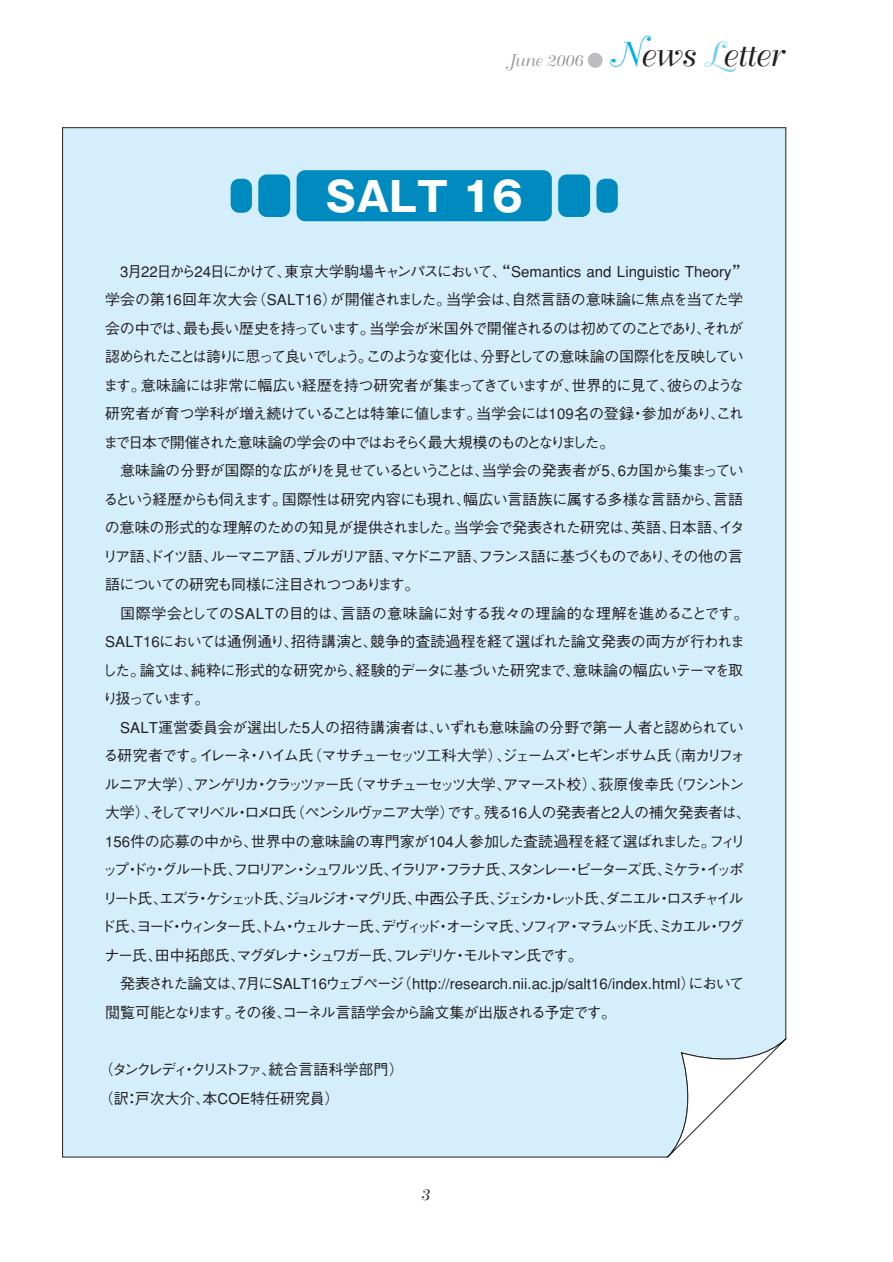
<style>
.page{position:relative;width:893px;height:1262px;background:#fff}
.page>*{position:absolute;margin:0;border:0;box-sizing:border-box;transform-origin:0 0}
.t1{font:700 40.5px "Gothic MB101";color:#fff}
.t2{font:16.8px "Bellevue";color:#939598}
.t3{font:16.5px "Bellevue";color:#231f20}
.t4{font:500 15px/28.5px "Gothic BBB";letter-spacing:-.07em;color:#231f20}
.t5{font:500 15px/28.5px "Gothic BBB";letter-spacing:-.11em;color:#231f20}
.t6{font:500 15px/28.5px "Gothic BBB";color:#231f20}
.t7{font:500 15px/28.5px "Gothic BBB";letter-spacing:-.035em;color:#231f20}
.s1{font-size:34.2px;color:#00aeef}
.s2{font-size:34.2px;color:#231f20}
.s3{font-size:34.2px;color:#6bcff6}
</style>
<div class="page">
<div style="left:587px;top:53px;width:15px;height:15px;background:#bcbdc0;border-radius:50%"></div>
<div style="left:62px;top:127px;width:724px;height:1030px;background:#d4effb"></div>
<svg style="left:667px;top:1038px;width:119px;height:120px"></svg>
<div style="left:296px;top:170px;width:256px;height:51px;background:#008bc0;border-radius:9px"></div>
<div style="left:258px;top:174px;width:32px;height:43px;background:#008bc0;border-radius:9px"></div>
<div style="left:231px;top:179px;width:21px;height:34px;background:#008bc0;border-radius:9px"></div>
<div style="left:558px;top:174px;width:32px;height:43px;background:#008bc0;border-radius:9px"></div>
<div style="left:596px;top:179px;width:21px;height:34px;background:#008bc0;border-radius:9px"></div>
<p class="t2" style="left:509px;top:54px;width:273px">June 2006 <span class="s1">N</span><span class="s2">ews</span> <span class="s3">L</span><span class="s2">etter</span></p>
<h1 class="t1" style="left:325px;top:181px;width:199px">SALT 16</h1>
<p class="t4" style="left:103px;top:259px;width:645px;text-indent:17px">3月22日から24日にかけて、東京大学駒場キャンパスにおいて、“Semantics and Linguistic Theory”学会の第16回年次大会（SALT16）が開催されました。当学会は、自然言語の意味論に焦点を当てた学会の中では、最も長い歴史を持っています。当学会が米国外で開催されるのは初めてのことであり、それが認められたことは誇りに思って良いでしょう。このような変化は、分野としての意味論の国際化を反映しています。意味論には非常に幅広い経歴を持つ研究者が集まってきていますが、世界的に見て、彼らのような研究者が育つ学科が増え続けていることは特筆に値します。当学会には109名の登録・参加があり、これまで日本で開催された意味論の学会の中ではおそらく最大規模のものとなりました。</p>
<p class="t4" style="left:103px;top:458px;width:643px;text-align:justify;text-indent:17px">意味論の分野が国際的な広がりを見せているということは、当学会の発表者が5、6カ国から集まっているという経歴からも伺えます。国際性は研究内容にも現れ、幅広い言語族に属する多様な言語から、言語の意味の形式的な理解のための知見が提供されました。当学会で発表された研究は、英語、日本語、イタリア語、ドイツ語、ルーマニア語、ブルガリア語、マケドニア語、フランス語に基づくものであり、その他の言語についての研究も同様に注目されつつあります。</p>
<p class="t7" style="left:102px;top:601px;width:647px;text-indent:18px">国際学会としてのSALTの目的は、言語の意味論に対する我々の理論的な理解を進めることです。SALT16においては通例通り、招待講演と、競争的査読過程を経て選ばれた論文発表の両方が行われました。論文は、純粋に形式的な研究から、経験的データに基づいた研究まで、意味論の幅広いテーマを取り扱っています。</p>
<p class="t5" style="left:101px;top:715px;width:650px;text-indent:19px">SALT運営委員会が選出した5人の招待講演者は、いずれも意味論の分野で第一人者と認められている研究者です。イレーネ・ハイム氏（マサチューセッツ工科大学）、ジェームズ・ヒギンボサム氏（南カリフォルニア大学）、アンゲリカ・クラッツァー氏（マサチューセッツ大学、アマースト校）、荻原俊幸氏（ワシントン大学）、そしてマリベル・ロメロ氏（ペンシルヴァニア大学）です。残る16人の発表者と2人の補欠発表者は、156件の応募の中から、世界中の意味論の専門家が104人参加した査読過程を経て選ばれました。フィリップ・ドゥ・グルート氏、フロリアン・シュワルツ氏、イラリア・フラナ氏、スタンレー・ピーターズ氏、ミケラ・イッポリート氏、エズラ・ケシェット氏、ジョルジオ・マグリ氏、中西公子氏、ジェシカ・レット氏、ダニエル・ロスチャイルド氏、ヨード・ウィンター氏、トム・ウェルナー氏、デヴィッド・オーシマ氏、ソフィア・マラムッド氏、ミカエル・ワグナー氏、田中拓郎氏、マグダレナ・シュワガー氏、フレデリケ・モルトマン氏です。</p>
<p class="t6" style="left:105px;top:971px;width:640px;text-indent:15px">発表された論文は、7月にSALT16ウェブページ（http://research.nii.ac.jp/salt16/index.html）において閲覧可能となります。その後、コーネル言語学会から論文集が出版される予定です。</p>
<p class="t6" style="left:99px;top:1057px;width:307px">（タンクレディ・クリストファ、統合言語科学部門）（訳：戸次大介、本COE特任研究員）</p>
<p class="t3" style="left:420px;top:1187px;width:10px">3</p>
</div>
